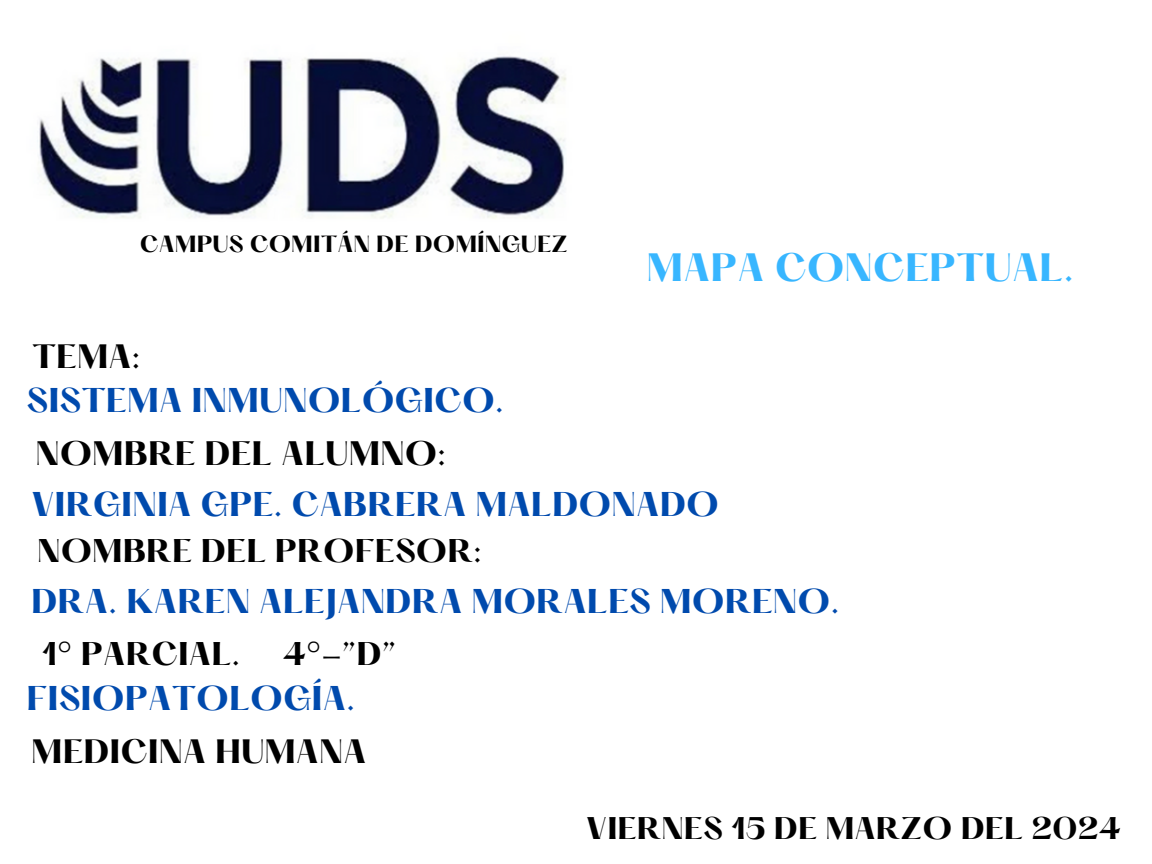
<style>
.page{position:relative;width:1152px;height:864px;background:#fff}
.page>*{position:absolute;margin:0;border:0;box-sizing:border-box;transform-origin:0 0}
.t1{font:700 34.65px "Hatton";color:#38b6ff}
.t2{font:700 30px "Hatton";color:#004aad}
.t3{font:700 29.7px "Hatton";color:#000}
.t4{font:700 29.55px "Hatton";color:#000}
.t5{font:700 28.65px "Hatton";color:#000}
.t6{font:700 27.45px "Hatton";color:#000}
.t7{font:700 20.55px "Hatton";color:#000}
</style>
<div class="page">
<img style="left:37px;top:56px;width:529px;height:163px">
<h2 class="t7" style="left:140px;top:234px;width:430px">CAMPUS COMITÁN DE DOMÍNGUEZ</h2>
<h1 class="t4" style="left:32px;top:343px;width:110px">TEMA:</h1>
<h2 class="t2" style="left:27px;top:386px;width:479px">SISTEMA INMUNOLÓGICO.</h2>
<h2 class="t3" style="left:35px;top:440px;width:412px">NOMBRE DEL ALUMNO:</h2>
<p class="t1" style="left:647px;top:251px;width:429px">MAPA CONCEPTUAL.</p>
<h2 class="t2" style="left:31px;top:491px;width:690px">VIRGINIA GPE. CABRERA MALDONADO</h2>
<h2 class="t5" style="left:37px;top:537px;width:446px">NOMBRE DEL PROFESOR:</h2>
<h2 class="t2" style="left:31px;top:587px;width:810px">DRA. KAREN ALEJANDRA MORALES MORENO.</h2>
<h2 class="t5" style="left:42px;top:641px;width:200px">1° PARCIAL.</h2>
<h2 class="t5" style="left:283px;top:641px;width:116px">4°-”D”</h2>
<h2 class="t2" style="left:27px;top:684px;width:330px">FISIOPATOLOGÍA.</h2>
<h2 class="t4" style="left:31px;top:737px;width:337px">MEDICINA HUMANA</h2>
<h2 class="t6" style="left:586px;top:816px;width:536px">VIERNES 15 DE MARZO DEL 2024</h2>
</div>
